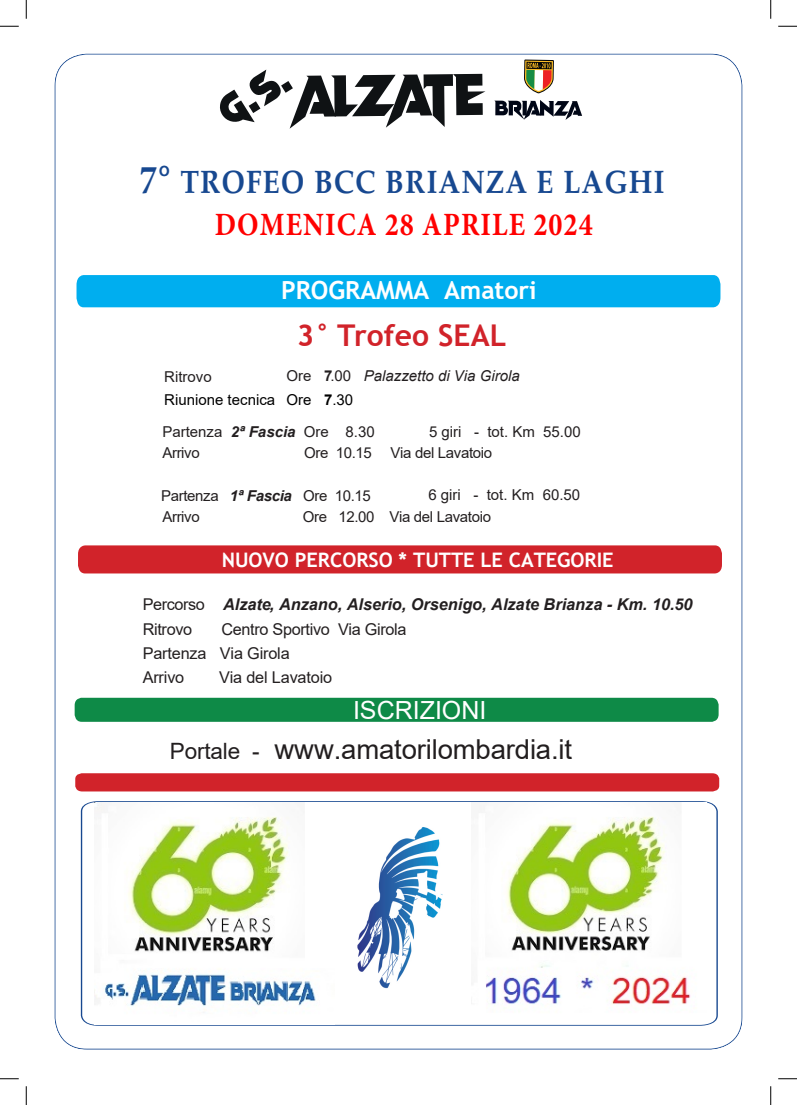
<style>
.page{position:relative;width:797px;height:1105px;background:#fff}
.page>*{position:absolute;margin:0;border:0;box-sizing:border-box;transform-origin:0 0}
.t1{font:700 32.5px "Palatino";letter-spacing:.04em;color:#174890;scale:.86 1}
.t2{font:700 32.5px "Minion Pro";letter-spacing:.04em;color:#f00;scale:.86 1}
.t3{font:700 30px "Trebuchet MS";color:#d1232a}
.t4{font:27.5px "Arial";letter-spacing:-.005em;color:#221e1f}
.t5{font:700 25px "Trebuchet MS";color:#fff}
.t6{font:25px "Arial";color:#fff}
.t7{font:700 20px "Trebuchet MS";letter-spacing:-.005em;color:#fff}
.t8{font:italic 700 16.25px/24.4px "Arial";color:#231f20}
.t9{font:16.25px/24.4px "Arial";letter-spacing:-.01em;color:#231f20}
.t10{font:15px/21.2px "Arial";letter-spacing:-.025em;color:#231f20}
.t11{font:15px "Arial";color:#231f20}
.t12{font:italic 15px "Arial";color:#231f20}
.t13{font:15px "Arial";color:#000}
.t14{font:15px "Arial";color:#231f20}
.s1{font-family:"Minion Pro";font-size:41.25px}
.s2{font-style:inherit}
.s3{font-style:normal}
.s4{font-weight:700;font-style:normal}
.s5{font-weight:700}
.s6{font-weight:700;font-style:italic}
.s7{font-weight:400;font-style:normal}
.s8{font-size:22.5px}
</style>
<div class="page">
<div style="left:76px;top:275px;width:644px;height:32px;background:#00aeef"></div>
<div style="left:78px;top:545px;width:644px;height:28px;background:#d1232a"></div>
<div style="left:75px;top:698px;width:643px;height:24px;background:#0e8a47;border-radius:7px"></div>
<svg style="left:173px;top:53px;width:338px;height:39px"></svg>
<svg style="left:219px;top:70px;width:266px;height:59px"></svg>
<svg style="left:494px;top:100px;width:88px;height:20px"></svg>
<svg style="left:524px;top:60px;width:30px;height:33px"></svg>
<svg style="left:0;top:25px;width:19px;height:2px"></svg>
<svg style="left:778px;top:25px;width:19px;height:2px"></svg>
<svg style="left:0;top:1078px;width:19px;height:1px"></svg>
<svg style="left:778px;top:1078px;width:19px;height:1px"></svg>
<svg style="left:25px;top:0;width:2px;height:19px"></svg>
<svg style="left:25px;top:1086px;width:2px;height:19px"></svg>
<svg style="left:770px;top:0;width:1px;height:19px"></svg>
<svg style="left:770px;top:1086px;width:1px;height:19px"></svg>
<div style="left:75px;top:773px;width:644px;height:18px;background:#d1232a"></div>
<svg style="left:80px;top:801px;width:638px;height:225px"></svg>
<img style="left:471px;top:803px;width:236px;height:221px">
<img style="left:95px;top:803px;width:240px;height:221px">
<img style="left:349px;top:821px;width:105px;height:171px">
<h1 class="t1" style="left:139px;top:154px;width:611px"><span class="s1">7°</span> TROFEO BCC BRIANZA E LAGHI</h1>
<h1 class="t2" style="left:215px;top:202px;width:441px">DOMENICA 28 APRILE 2024</h1>
<h3 class="t5" style="left:281px;top:275px;width:257px">PROGRAMMA <span class="s2">Amatori</span></h3>
<h2 class="t3" style="left:297px;top:317px;width:211px">3° Trofeo SEAL</h2>
<p class="t14" style="left:164px;top:366px;width:49px">Ritrovo</p>
<p class="t12" style="left:286px;top:366px;width:235px"><span class="s3">Ore</span> <span class="s4">7</span><span class="s3">.00</span> Palazzetto di Via Girola</p>
<p class="t13" style="left:164px;top:390px;width:190px">Riunione tecnica Ore <span class="s5">7</span>.30</p>
<p class="t11" style="left:162px;top:421px;width:214px">Partenza <span class="s6">2ª Fascia</span> Ore 8.30</p>
<p class="t11" style="left:429px;top:421px;width:153px">5 giri - tot. Km 55.00</p>
<p class="t10" style="left:162px;top:442px;width:39px">Arrivo</p>
<p class="t10" style="left:304px;top:442px;width:69px">Ore 10.15</p>
<p class="t10" style="left:390px;top:442px;width:103px">Via del Lavatoio</p>
<p class="t10" style="left:161px;top:485px;width:211px">Partenza <span class="s6">1ª Fascia</span> Ore 10.15<br>Arrivo</p>
<p class="t11" style="left:428px;top:484px;width:153px">6 giri - tot. Km 60.50</p>
<p class="t10" style="left:303px;top:506px;width:190px">Ore 12.00 Via del Lavatoio</p>
<h3 class="t7" style="left:222px;top:547px;width:393px">NUOVO PERCORSO * TUTTE LE CATEGORIE</h3>
<p class="t8" style="left:143px;top:593px;width:551px"><span class="s7">Percorso</span> Alzate, Anzano, Alserio, Orsenigo, Alzate Brianza - Km. 10.50<br><span class="s7">Ritrovo</span></p>
<p class="t9" style="left:143px;top:617px;width:265px;text-indent:79px">Centro Sportivo Via Girola<br>Partenza Via Girola<br>Arrivo</p>
<p class="t9" style="left:219px;top:665px;width:115px">Via del Lavatoio</p>
<h3 class="t6" style="left:353px;top:693px;width:135px">ISCRIZIONI</h3>
<h3 class="t4" style="left:170px;top:731px;width:403px"><span class="s8">Portale -</span> www.amatorilombardia.it</h3>
</div>
